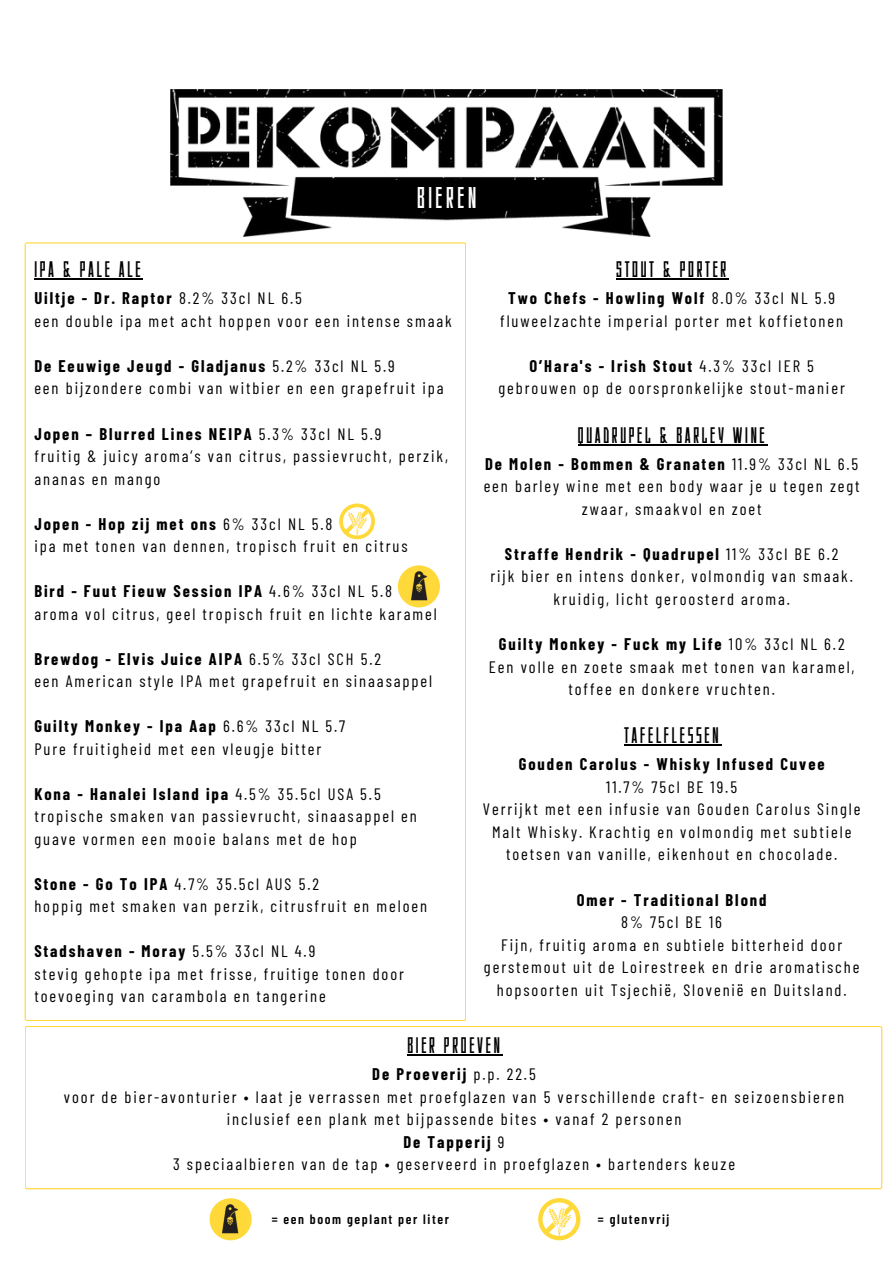
<style>
.page{position:relative;width:893px;height:1264px;background:#fff}
.page>*{position:absolute;margin:0;border:0;box-sizing:border-box;transform-origin:0 0}
.t1{font:30px "ST Agitaciya";letter-spacing:.115em;color:#fff}
.t2{font:22.5px "ST Agitaciya";letter-spacing:.115em;color:#000}
.t3{font:16.5px/22.5px "Barlow Condensed";letter-spacing:.115em;color:#000}
.t4{font:600 13.5px "Barlow Condensed";letter-spacing:.115em;color:#000}
.s1{font-weight:700}
</style>
<div class="page">
<svg style="left:25px;top:242px;width:441px;height:779px"></svg>
<img style="left:171px;top:89px;width:551px;height:148px">
<div style="left:302px;top:180px;width:289px;height:31px;background:#000"></div>
<hr style="left:34px;top:278px;width:109px;height:2px;background:#000">
<svg style="left:25px;top:1026px;width:857px;height:163px"></svg>
<hr style="left:616px;top:278px;width:113px;height:2px;background:#000">
<hr style="left:578px;top:444px;width:189px;height:1px;background:#000">
<hr style="left:624px;top:744px;width:97px;height:1px;background:#000">
<div style="left:209px;top:1198px;width:42px;height:42px;background:#ffd83a;border-radius:50%"></div>
<img style="left:223px;top:1204px;width:16px;height:30px">
<svg style="left:538px;top:1198px;width:42px;height:42px"></svg>
<svg style="left:339px;top:503px;width:36px;height:36px"></svg>
<hr style="left:407px;top:1054px;width:95px;height:1px;background:#000">
<div style="left:398px;top:565px;width:42px;height:42px;background:#ffd83a;border-radius:50%"></div>
<img style="left:411px;top:571px;width:17px;height:30px">
<h2 class="t1" style="left:417px;top:180px;width:61px">BIEREN</h2>
<h1 class="t2" style="left:34px;top:256px;width:108px">IPA &amp; PALE ALE</h1>
<h1 class="t3" style="left:34px;top:286px;width:419px"><span class="s1">Uiltje - Dr. Raptor</span> 8.2% 33cl NL 6.5<br>een double ipa met acht hoppen voor een intense smaak</h1>
<h2 class="t3" style="left:34px;top:354px;width:411px"><span class="s1">De Eeuwige Jeugd - Gladjanus</span> 5.2% 33cl NL 5.9<br>een bijzondere combi van witbier en een grapefruit ipa</h2>
<h2 class="t3" style="left:34px;top:421px;width:415px"><span class="s1">Jopen – Blurred Lines NEIPA</span> 5.3% 33cl NL 5.9<br>fruitig &amp; juicy aroma’s van citrus, passievrucht, perzik, ananas en mango</h2>
<h2 class="t3" style="left:34px;top:511px;width:375px"><span class="s1">Jopen - Hop zij met ons</span> 6% 33cl NL 5.8<br>ipa met tonen van dennen, tropisch fruit en citrus</h2>
<h2 class="t3" style="left:34px;top:579px;width:404px"><span class="s1">Bird - Fuut Fieuw Session IPA</span> 4.6% 33cl NL 5.8 aroma vol citrus, geel tropisch fruit en lichte karamel</h2>
<h2 class="t3" style="left:34px;top:646px;width:399px"><span class="s1">Brewdog - Elvis Juice AIPA</span> 6.5% 33cl SCH 5.2<br>een American style IPA met grapefruit en sinaasappel</h2>
<h2 class="t3" style="left:34px;top:714px;width:312px"><span class="s1">Guilty Monkey - Ipa Aap</span> 6.6% 33cl NL 5.7<br>Pure fruitigheid met een vleugje bitter</h2>
<h2 class="t3" style="left:34px;top:781px;width:384px"><span class="s1">Kona - Hanalei Island ipa</span> 4.5% 35.5cl USA 5.5 tropische smaken van passievrucht, sinaasappel en guave vormen een mooie balans met de hop</h2>
<h2 class="t3" style="left:34px;top:871px;width:394px"><span class="s1">Stone - Go To IPA</span> 4.7% 35.5cl AUS 5.2<br>hoppig met smaken van perzik, citrusfruit en meloen</h2>
<h2 class="t3" style="left:34px;top:939px;width:371px"><span class="s1">Stadshaven - Moray</span> 5.5% 33cl NL 4.9<br>stevig gehopte ipa met frisse, fruitige tonen door toevoeging van carambola en tangerine</h2>
<h2 class="t2" style="left:616px;top:256px;width:112px">STOUT &amp; PORTER</h2>
<h2 class="t3" style="left:500px;top:286px;width:344px;text-align:center"><span class="s1">Two Chefs - Howling Wolf</span> 8.0% 33cl NL 5.9 fluweelzachte imperial porter met koffietonen</h2>
<p class="t3" style="left:498px;top:354px;width:348px;text-align:center"><span class="s1">O’Hara's - Irish Stout</span> 4.3% 33cl IER 5 gebrouwen op de oorspronkelijke stout-manier</p>
<p class="t2" style="left:578px;top:422px;width:188px">QUADRUPEL &amp; BARLEY WINE</p>
<p class="t3" style="left:483px;top:452px;width:377px;text-align:center"><span class="s1">De Molen - Bommen &amp; Granaten</span> 11.9% 33cl NL 6.5 een barley wine met een body waar je u tegen zegt zwaar, smaakvol en zoet</p>
<h2 class="t3" style="left:490px;top:542px;width:364px;text-align:center"><span class="s1">Straffe Hendrik - Quadrupel</span> 11% 33cl BE 6.2<br>rijk bier en intens donker, volmondig van smaak. kruidig, licht geroosterd aroma.</h2>
<h2 class="t3" style="left:489px;top:632px;width:367px;text-align:center"><span class="s1">Guilty Monkey - Fuck my Life</span> 10% 33cl NL 6.2<br>Een volle en zoete smaak met tonen van karamel, toffee en donkere vruchten.</h2>
<h2 class="t2" style="left:624px;top:722px;width:96px">TAFELFLESSEN</h2>
<h2 class="t3" style="left:483px;top:752px;width:379px;text-align:center"><span class="s1">Gouden Carolus - Whisky Infused Cuvee<br></span>11.7% 75cl BE 19.5<br>Verrijkt met een infusie van Gouden Carolus Single Malt Whisky. Krachtig en volmondig met subtiele toetsen van vanille, eikenhout en chocolade.</h2>
<h2 class="t3" style="left:484px;top:887px;width:377px;text-align:center"><span class="s1">Omer - Traditional Blond<br></span>8% 75cl BE 16<br>Fijn, fruitig aroma en subtiele bitterheid door gerstemout uit de Loirestreek en drie aromatische hopsoorten uit Tsjechië, Slovenië en Duitsland.</h2>
<h2 class="t2" style="left:407px;top:1032px;width:94px">BIER PROEVEN</h2>
<h2 class="t3" style="left:64px;top:1062px;width:781px;text-align:center"><span class="s1">De Proeverij</span> p.p. 22.5<br>voor de bier-avonturier • laat je verrassen met proefglazen van 5 verschillende craft- en seizoensbieren inclusief een plank met bijpassende bites • vanaf 2 personen<br><span class="s1">De Tapperij</span> 9<br>3 speciaalbieren van de tap • geserveerd in proefglazen • bartenders keuze</h2>
<h2 class="t4" style="left:272px;top:1210px;width:179px">= een boom geplant per liter</h2>
<h2 class="t4" style="left:598px;top:1210px;width:73px">= glutenvrij</h2>
</div>
